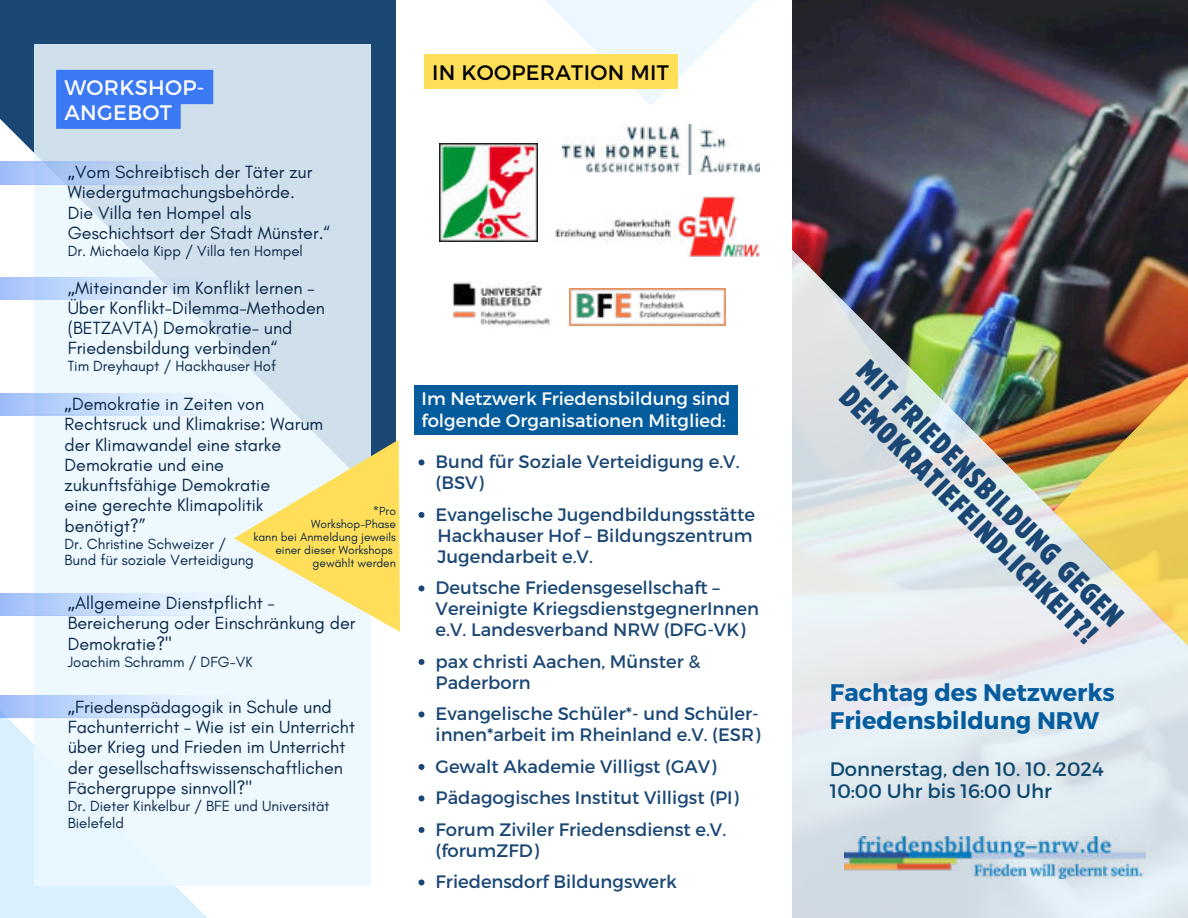
<style>
.page{position:relative;width:1188px;height:918px;background:#fff}
.page>*{position:absolute;margin:0;border:0;box-sizing:border-box;transform-origin:0 0}
.t1{font:condensed 30px/30.3px "Block W1 G";color:#1a4774}
.t2{font:700 24px/28.2px "Montserrat";color:#055c9d}
.t3{font:21px "Montserrat";letter-spacing:.015em;color:#000}
.t4{font:21px/24.8px "Montserrat";letter-spacing:.015em;color:#fff}
.t5{font:19.5px/22.5px "Montserrat";color:#0e4970}
.t6{font:18px/20.2px "Glacial Indifference";color:#0a2647}
.t7{font:18px/21px "Montserrat";color:#1a4774}
.t8{font:18px/21.5px "Montserrat";color:#fff}
.t9{font:15px/17px "Glacial Indifference";color:#0a2647}
.t10{font:12px/13px "Glacial Indifference";color:#0a2647;text-align:right}
.s1{font-family:"Noto Sans"}
</style>
<div class="page">
<div style="left:0;top:0;width:396px;height:525px;background:#1a4774"></div>
<svg style="left:0;top:83px;width:35px;height:591px;fill:#fff"></svg>
<img style="left:792px;top:0;width:396px;height:226px">
<img style="left:792px;top:226px;width:396px;height:692px">
<svg style="left:0;top:674px;width:207px;height:244px;background:#ddf1ff"></svg>
<svg style="left:1053px;top:339px;width:135px;height:347px;background:#cfb37a"></svg>
<svg style="left:521px;top:0;width:235px;height:105px"></svg>
<img style="left:845px;top:837px;width:300px;height:42px">
<svg style="left:35px;top:44px;width:336px;height:842px;background:#e2eff8"></svg>
<div style="left:0;top:162px;width:278px;height:22px;background:linear-gradient(to right,#a3c0f8,#d9e5ea)"></div>
<svg style="left:0;top:593px;width:234px;height:22px;background:#cbdefc"></svg>
<svg style="left:0;top:277px;width:267px;height:23px;background:#c9dcf6"></svg>
<div style="left:0;top:393px;width:278px;height:22px;background:linear-gradient(to right,#a7c4fa,#fbffff)"></div>
<div style="left:0;top:695px;width:278px;height:23px;background:linear-gradient(to right,#a7c4fa,#fbffff)"></div>
<svg style="left:234px;top:440px;width:166px;height:192px;background:#f3e9aa"></svg>
<img style="left:563px;top:125px;width:197px;height:49px">
<img style="left:440px;top:143px;width:98px;height:98px">
<img style="left:575px;top:289px;width:151px;height:37px">
<img style="left:452px;top:282px;width:123px;height:46px">
<img style="left:554px;top:196px;width:206px;height:61px">
<div style="left:424px;top:55px;width:254px;height:34px;background:#ffde59"></div>
<div style="left:414px;top:385px;width:324px;height:50px;background:#055c9d"></div>
<svg style="left:418px;top:459px;width:6px;height:6px"></svg>
<svg style="left:418px;top:512px;width:6px;height:6px"></svg>
<svg style="left:418px;top:585px;width:6px;height:6px"></svg>
<svg style="left:418px;top:659px;width:6px;height:6px"></svg>
<svg style="left:418px;top:711px;width:6px;height:6px"></svg>
<svg style="left:418px;top:764px;width:6px;height:6px"></svg>
<svg style="left:418px;top:795px;width:6px;height:6px"></svg>
<svg style="left:418px;top:827px;width:6px;height:6px"></svg>
<svg style="left:418px;top:879px;width:6px;height:6px"></svg>
<svg style="left:56px;top:70px;width:157px;height:59px;background:#4982f4"></svg>
<p class="t4" style="left:65px;top:75px;width:142px">WORKSHOP-<br>ANGEBOT</p>
<p class="t6" style="left:68px;top:162px;width:264px"><span class="s1">„</span>Vom Schreibtisch der Täter zur<br>Wiedergutmachungsbehörde.<br>Die Villa ten Hompel als<br>Geschichtsort der Stadt Münster.“</p>
<p class="t9" style="left:68px;top:242px;width:237px">Dr. Michaela Kipp / Villa ten Hompel</p>
<p class="t3" style="left:432px;top:60px;width:238px">IN KOOPERATION MIT</p>
<p class="t6" style="left:68px;top:278px;width:259px"><span class="s1">„</span>Miteinander im Konflikt lernen –<br>Über Konflikt-Dilemma-Methoden (BETZAVTA) Demokratie- und<br>Friedensbildung verbinden“</p>
<p class="t9" style="left:68px;top:358px;width:210px">Tim Dreyhaupt / Hackhauser Hof</p>
<h1 class="t1" style="left:873px;top:354px;width:363px;rotate:45deg">MIT FRIEDENSBILDUNG GEGEN<br>DEMOKRATIEFEINDLICHKEIT?!</h1>
<h2 class="t2" style="left:830px;top:679px;width:286px">Fachtag des Netzwerks<br>Friedensbildung NRW</h2>
<p class="t8" style="left:422px;top:388px;width:310px">Im Netzwerk Friedensbildung sind folgende Organisationen Mitglied:</p>
<p class="t7" style="left:436px;top:451px;width:306px">Bund für Soziale Verteidigung e.V. (BSV)</p>
<p class="t7" style="left:436px;top:504px;width:321px">Evangelische Jugendbildungsstätte<br>Hackhauser Hof – Bildungszentrum<br>Jugendarbeit e.V.</p>
<p class="t7" style="left:436px;top:577px;width:325px">Deutsche Friedensgesellschaft –<br>Vereinigte KriegsdienstgegnerInnen e.V. Landesverband NRW (DFG-VK)</p>
<p class="t7" style="left:436px;top:651px;width:266px">pax christi Aachen, Münster &amp;<br>Paderborn</p>
<p class="t7" style="left:436px;top:703px;width:326px">Evangelische Schüler*- und Schüler&shy;innen*arbeit im Rheinland e.V. (ESR)</p>
<p class="t7" style="left:436px;top:751px;width:305px;line-height:31.5px">Gewalt Akademie Villigst (GAV)<br>Pädagogisches Institut Villigst (PI)<br>Forum Ziviler Friedensdienst e.V.</p>
<p class="t7" style="left:436px;top:835px;width:243px;line-height:31.5px">(forumZFD)<br>Friedensdorf Bildungswerk</p>
<p class="t6" style="left:65px;top:394px;width:260px"><span class="s1">„</span>Demokratie in Zeiten von<br>Rechtsruck und Klimakrise: Warum der Klimawandel eine starke<br>Demokratie und eine zukunftsfähige Demokratie<br>eine gerechte Klimapolitik benötigt?”</p>
<p class="t9" style="left:65px;top:535px;width:191px">Dr. Christine Schweizer /<br>Bund für soziale Verteidigung</p>
<p class="t10" style="left:253px;top:505px;width:144px">*Pro<br>Workshop-Phase<br>kann bei Anmeldung jeweils einer dieser Workshops gewählt werden</p>
<p class="t6" style="left:68px;top:593px;width:289px"><span class="s1">„</span>Allgemeine Dienstpflicht -<br>Bereicherung oder Einschränkung der<br>Demokratie?"</p>
<p class="t9" style="left:68px;top:653px;width:186px">Joachim Schramm / DFG-VK</p>
<p class="t6" style="left:68px;top:697px;width:289px"><span class="s1">„</span>Friedenspädagogik in Schule und Fachunterricht – Wie ist ein Unterricht über Krieg und Frieden im Unterricht der gesellschaftswissenschaftlichen Fächergruppe sinnvoll?"</p>
<p class="t9" style="left:68px;top:798px;width:263px">Dr. Dieter Kinkelbur / BFE und Universität<br>Bielefeld</p>
<p class="t5" style="left:830px;top:758px;width:275px">Donnerstag, den 10. 10. 2024<br>10:00 Uhr bis 16:00 Uhr</p>
</div>
